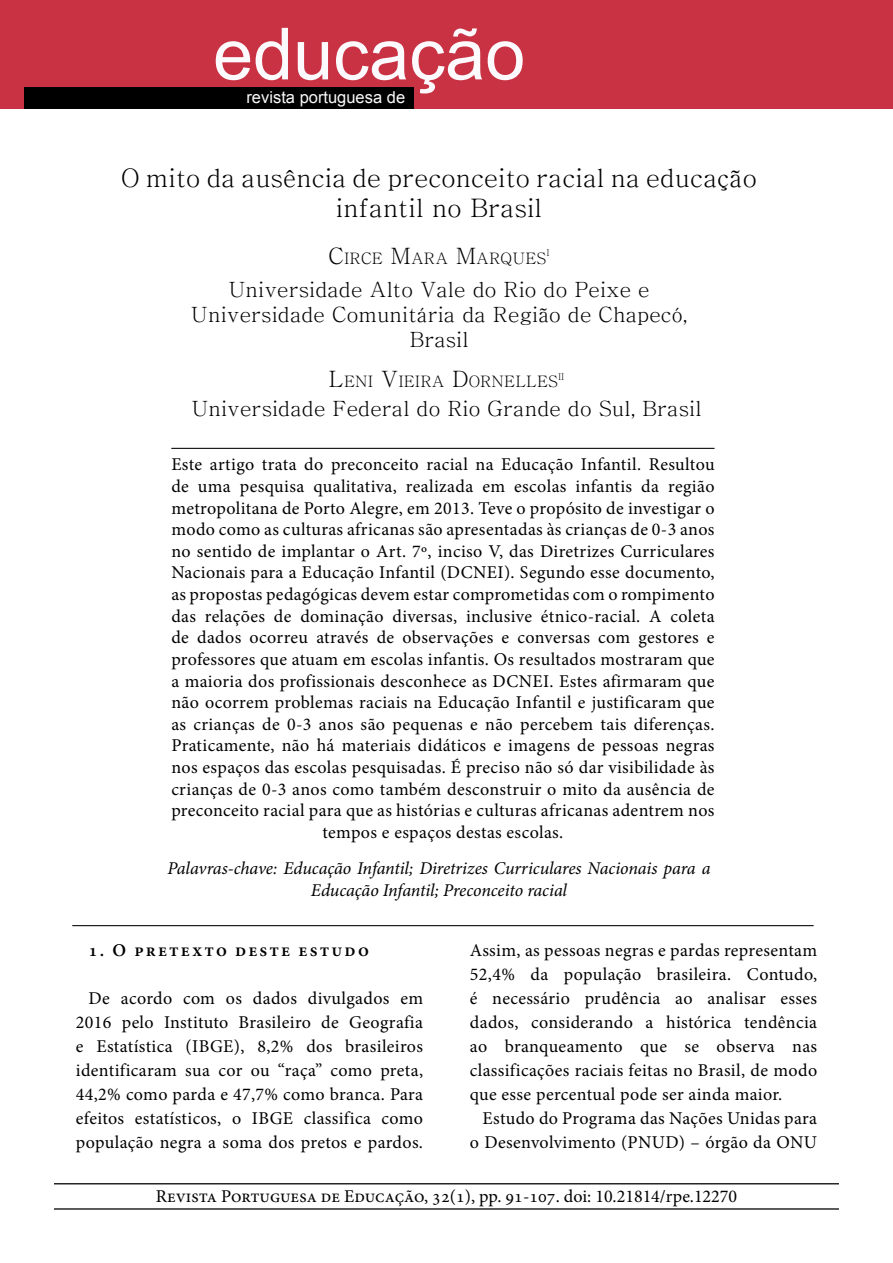
<style>
.page{position:relative;width:893px;height:1263px;background:#fff}
.page>*{position:absolute;margin:0;border:0;box-sizing:border-box;transform-origin:0 0}
.t1{font:72px "Arial";color:#fcfafc}
.t2{font:25.5px/30.6px "Chrysanthi Unicode";color:#000;text-align:center}
.t3{font:21px/25.2px "Chrysanthi Unicode";color:#000;text-align:center}
.t4{font:18px/21.6px "Minion Pro";letter-spacing:.015em;color:#000;text-align:justify}
.t5{font:italic 18px/21.6px "Minion Pro";letter-spacing:-.005em;color:#000;text-align:center}
.t6{font:600 18px "Minion Pro";letter-spacing:.115em;color:#000}
.t7{font:16.5px "Arial";color:#f9f9fa}
.t8{font:15.75px "Chrysanthi Unicode";color:#000}
.t9{font:9.15px "Chrysanthi Unicode";color:#000}
.s1{font-size:22.5px}
</style>
<div class="page">
<hr style="left:171px;top:448px;width:544px;height:1px;background:#000">
<hr style="left:72px;top:925px;width:742px;height:1px;background:#000">
<hr style="left:54px;top:1183px;width:785px;height:1px;background:#000">
<hr style="left:54px;top:1208px;width:785px;height:1px;background:#000">
<div style="left:0;top:0;width:893px;height:109px;background:#c93243"></div>
<div style="left:25px;top:88px;width:389px;height:21px;background:#000"></div>
<p class="t1" style="left:213px;top:7px;width:314px">educação</p>
<p class="t7" style="left:246px;top:86px;width:160px">revista portuguesa de</p>
<p class="t2" style="left:121px;top:163px;width:637px">O mito da ausência de preconceito racial na educação infantil no Brasil</p>
<p class="t8" style="left:328px;top:248px;width:220px"><span class="s1">C</span>IRCE <span class="s1">M</span>ARA <span class="s1">M</span>ARQUES</p>
<p class="t9" style="left:546px;top:247px;width:5px">I</p>
<p class="t3" style="left:191px;top:277px;width:498px">Universidade Alto Vale do Rio do Peixe e<br>Universidade Comunitária da Região de Chapecó,<br>Brasil</p>
<p class="t8" style="left:329px;top:372px;width:231px"><span class="s1">L</span>ENI <span class="s1">V</span>IEIRA <span class="s1">D</span>ORNELLES</p>
<p class="t9" style="left:558px;top:371px;width:8px">II</p>
<p class="t3" style="left:191px;top:396px;width:512px">Universidade Federal do Rio Grande do Sul, Brasil</p>
<p class="t4" style="left:171px;top:454px;width:545px;text-align:center">Este artigo trata do preconceito racial na Educação Infantil. Resultou de uma pesquisa qualitativa, realizada em escolas infantis da região metropolitana de Porto Alegre, em 2013. Teve o propósito de investigar o modo como as culturas africanas são apresentadas às crianças de 0-3 anos no sentido de implantar o Art. 7º, inciso V, das Diretrizes Curriculares Nacionais para a Educação Infantil (DCNEI). Segundo esse documento, as propostas pedagógicas devem estar comprometidas com o rompimento das relações de dominação diversas, inclusive étnico-racial. A coleta de dados ocorreu através de observações e conversas com gestores e professores que atuam em escolas infantis. Os resultados mostraram que a maioria dos profissionais desconhece as DCNEI. Estes afirmaram que não ocorrem problemas raciais na Educação Infantil e justificaram que as crianças de 0-3 anos são pequenas e não percebem tais diferenças.<br>Praticamente, não há materiais didáticos e imagens de pessoas negras nos espaços das escolas pesquisadas. É preciso não só dar visibilidade às crianças de 0-3 anos como também desconstruir o mito da ausência de preconceito racial para que as histórias e culturas africanas adentrem nos tempos e espaços destas escolas.</p>
<p class="t5" style="left:167px;top:858px;width:545px">Palavras-chave: Educação Infantil; Diretrizes Curriculares Nacionais para a<br>Educação Infantil; Preconceito racial</p>
<p class="t4" style="left:470px;top:938px;width:349px;line-height:24px">Assim, as pessoas negras e pardas representam 52,4% da população brasileira. Contudo, é necessário prudência ao analisar esses dados, considerando a histórica tendência ao branqueamento que se observa nas classificações raciais feitas no Brasil, de modo que esse percentual pode ser ainda maior.</p>
<p class="t4" style="left:470px;top:1106px;width:349px;line-height:24px;text-align:right">Estudo do Programa das Nações Unidas para o Desenvolvimento (PNUD) – órgão da ONU</p>
<p class="t4" style="left:156px;top:1185px;width:583px">Revista Portuguesa de Educação, 32(1), pp. 91-107. doi: 10.21814/rpe.12270</p>
<p class="t6" style="left:89px;top:937px;width:282px">1. O pretexto deste estudo</p>
<p class="t4" style="left:76px;top:986px;width:349px;line-height:24px;text-indent:13px">De acordo com os dados divulgados em 2016 pelo Instituto Brasileiro de Geografia e Estatística (IBGE), 8,2% dos brasileiros identificaram sua cor ou “raça” como preta, 44,2% como parda e 47,7% como branca. Para efeitos estatísticos, o IBGE classifica como população negra a soma dos pretos e pardos.</p>
</div>
